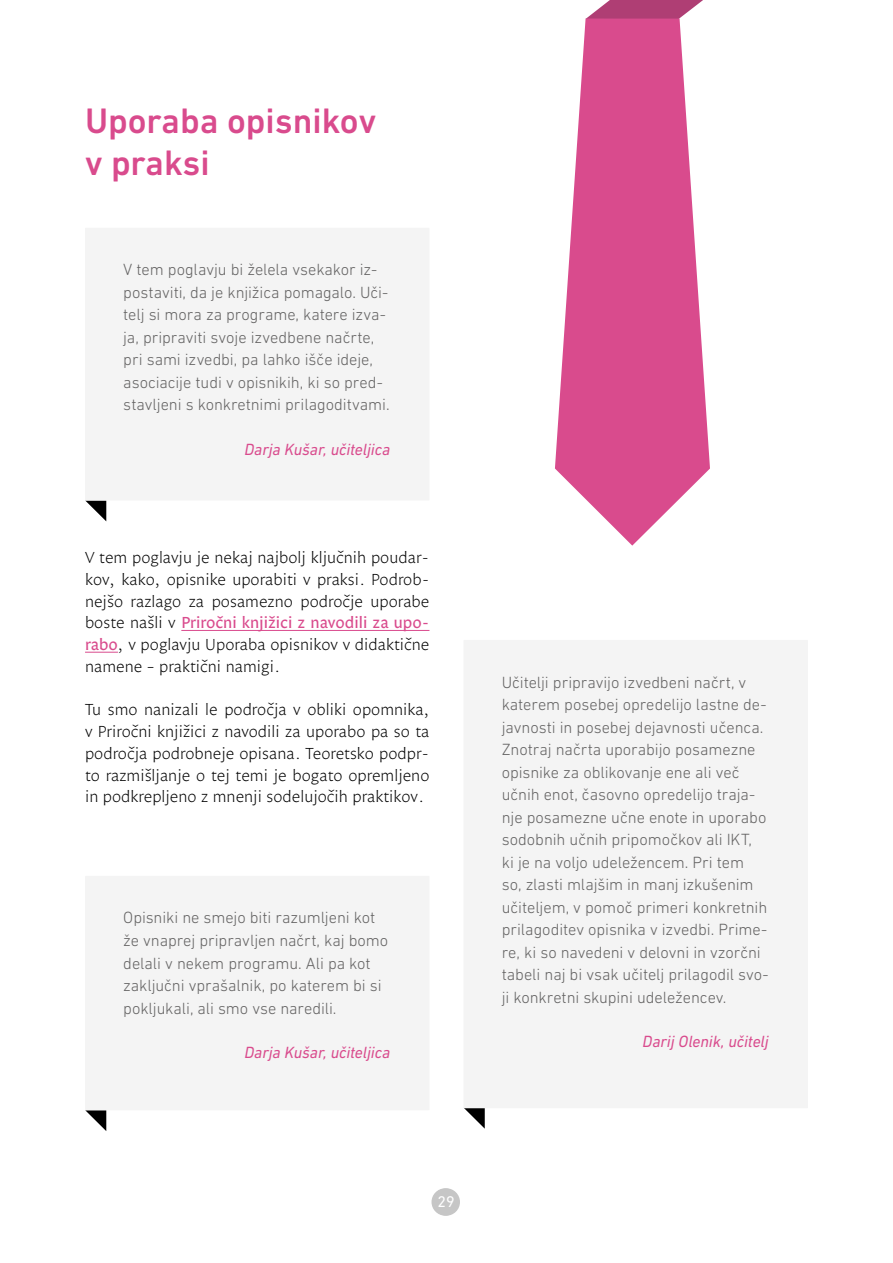
<style>
.page{position:relative;width:893px;height:1263px;background:#fff}
.page>*{position:absolute;margin:0;border:0;box-sizing:border-box;transform-origin:0 0}
.t1{font:500 36px/41.4px "DIN Next LT Pro";color:#d94b8d}
.t2{font:300 16.5px/22.5px "DIN Next LT Pro";letter-spacing:-.005em;color:#646363}
.t3{font:300 16.5px/21.8px "Legato TF";color:#000;text-align:justify}
.t4{font:italic 16.5px "DIN Next LT Pro";letter-spacing:-.005em;color:#d94b8d}
.t5{font:15.75px "DIN Next LT Pro";color:#fff}
.t6{font:13.5px "DIN Next LT Pro";color:#fff}
.s1{font-weight:400;color:#d94b8d}
</style>
<div class="page">
<svg style="left:431px;top:1188px;width:28px;height:28px"></svg>
<hr style="left:181px;top:630px;width:248px;height:1px;background:#d94b8d">
<hr style="left:85px;top:652px;width:33px;height:1px;background:#d94b8d">
<div style="left:433px;top:1188px;width:27px;height:28px;background:#c6c6c6;border-radius:50%"></div>
<svg style="left:85px;top:500px;width:21px;height:21px"></svg>
<div style="left:85px;top:228px;width:344px;height:272px;background:#f4f4f4"></div>
<svg style="left:85px;top:1110px;width:21px;height:21px"></svg>
<div style="left:85px;top:876px;width:344px;height:234px;background:#f4f4f4"></div>
<svg style="left:464px;top:1108px;width:21px;height:21px"></svg>
<div style="left:463px;top:640px;width:345px;height:468px;background:#f4f4f4"></div>
<svg style="left:585px;top:0;width:118px;height:19px"></svg>
<svg style="left:555px;top:19px;width:155px;height:527px;fill:#d94b8d"></svg>
<h1 class="t1" style="left:85px;top:100px;width:293px">Uporaba opisnikov v praksi</h1>
<p class="t2" style="left:123px;top:258px;width:268px">V tem poglavju bi želela vsekakor iz&shy;postaviti, da je knjižica pomagalo. Uči&shy;telj si mora za programe, katere izva&shy;ja, pripraviti svoje izvedbene načrte, pri sami izvedbi, pa lahko išče ideje, asociacije tudi v opisnikih, ki so pred&shy;stavljeni s konkretnimi prilagoditvami.</p>
<p class="t4" style="left:245px;top:440px;width:147px">Darja Kušar, učiteljica</p>
<p class="t3" style="left:85px;top:548px;width:346px">V tem poglavju je nekaj najbolj ključnih poudar&shy;kov, kako, opisnike uporabiti v praksi. Podrob&shy;nejšo razlago za posamezno področje uporabe boste našli v <span class="s1">Priročni knjižici z navodili za upo&shy;rabo</span>, v poglavju Uporaba opisnikov v didaktične namene – praktični namigi.</p>
<p class="t3" style="left:85px;top:700px;width:346px">Tu smo nanizali le področja v obliki opomnika, v Priročni knjižici z navodili za uporabo pa so ta področja podrobneje opisana. Teoretsko podpr&shy;to razmišljanje o tej temi je bogato opremljeno in podkrepljeno z mnenji sodelujočih praktikov.</p>
<p class="t2" style="left:123px;top:906px;width:266px">Opisniki ne smejo biti razumljeni kot že vnaprej pripravljen načrt, kaj bomo delali v nekem programu. Ali pa kot zaključni vprašalnik, po katerem bi si pokljukali, ali smo vse naredili.</p>
<p class="t4" style="left:245px;top:1043px;width:147px">Darja Kušar, učiteljica</p>
<p class="t2" style="left:502px;top:670px;width:268px">Učitelji pripravijo izvedbeni načrt, v katerem posebej opredelijo lastne de&shy;javnosti in posebej dejavnosti učenca.<br>Znotraj načrta uporabijo posamezne opisnike za oblikovanje ene ali več učnih enot, časovno opredelijo traja&shy;nje posamezne učne enote in uporabo sodobnih učnih pripomočkov ali IKT,<br>ki je na voljo udeležencem. Pri tem<br>so, zlasti mlajšim in manj izkušenim učiteljem, v pomoč primeri konkretnih prilagoditev opisnika v izvedbi. Prime&shy;re, ki so navedeni v delovni in vzorčni tabeli naj bi vsak učitelj prilagodil svo&shy;ji konkretni skupini udeležencev.</p>
<p class="t4" style="left:643px;top:1032px;width:128px">Darij Olenik, učitelj</p>
<p class="t5" style="left:438px;top:1193px;width:19px">29</p>
<p class="t6" style="left:438px;top:1194px;width:16px">29</p>
</div>
